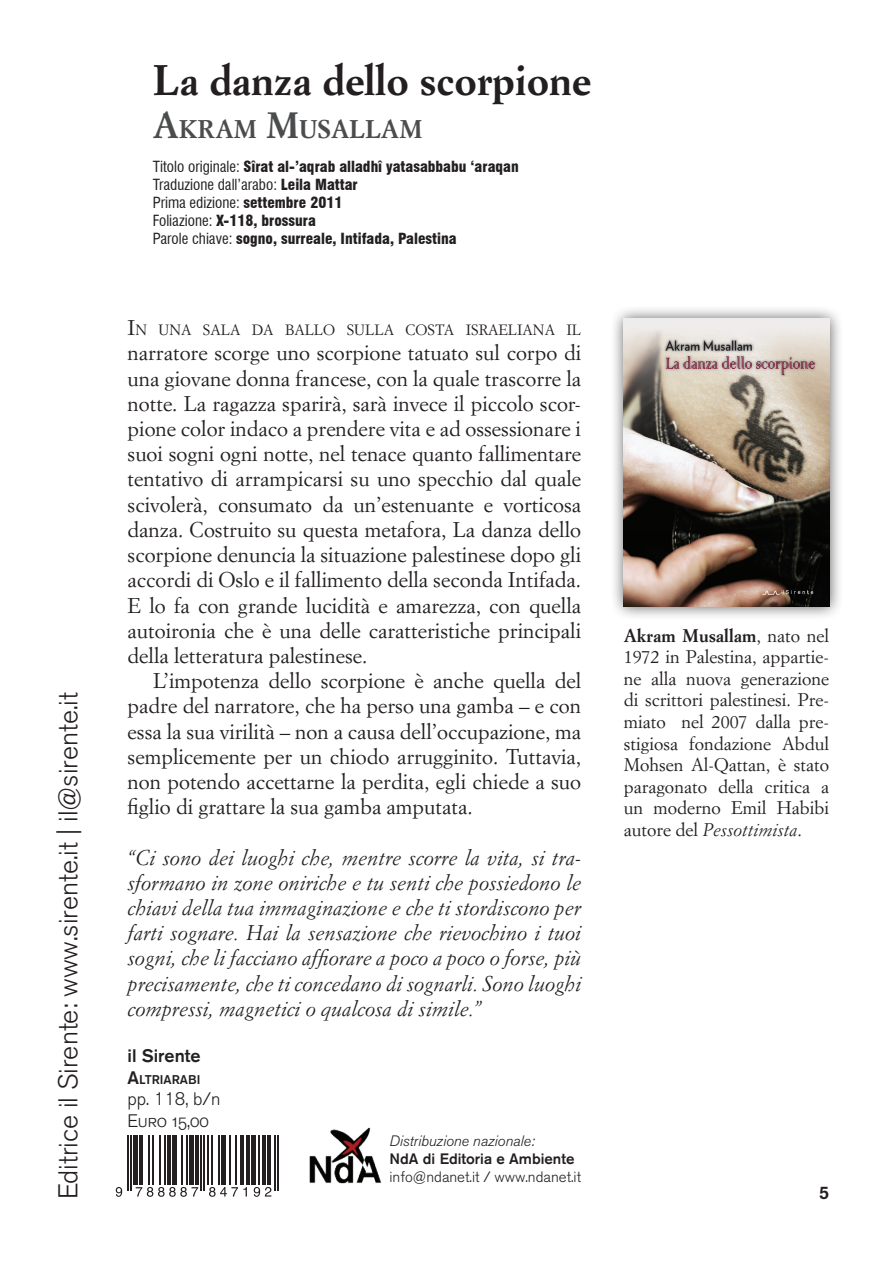
<style>
.page{position:relative;width:893px;height:1263px;background:#fff}
.page>*{position:absolute;margin:0;border:0;box-sizing:border-box;transform-origin:0 0}
.t1{font:700 42px "Simoncini Garamond LT";color:#231f20}
.t2{font:300 27px "Akzidenz Grotesk BQ";color:#231f20}
.t3{font:700 25.2px "Simoncini Garamond LT";color:#4b4c4d}
.t4{font:21px/25.2px "Simoncini Garamond LT";color:#231f20;text-align:justify}
.t5{font:italic 21px/25.2px "Simoncini Garamond LT";color:#231f20;text-align:justify}
.t6{font:18px/21.6px "Simoncini Garamond LT";color:#231f20;text-align:justify}
.t7{font:300 18px "Akzidenz Grotesk BQ";color:#231f20}
.t8{font:500 18px "Akzidenz Grotesk BQ";color:#231f20}
.t9{font:18px "Akzidenz Grotesk BQ Light SC";color:#231f20}
.t10{font:500 18px "Akzidenz Grotesk BQ";color:#231f20}
.t11{font:900 condensed 15px/18px "Swiss 721 BT";color:#231f20}
.t12{font:300 15px "Akzidenz Grotesk BQ";color:#231f20}
.t13{font:italic 300 15px "Akzidenz Grotesk BQ";color:#231f20}
.t14{font:500 15px "Akzidenz Grotesk BQ";color:#231f20}
.t15{font:14.7px "Simoncini Garamond LT";color:#231f20}
.t16{font:500 12.6px "Akzidenz Grotesk BQ";color:#231f20}
.s1{font-size:36px}
.s2{font-weight:400}
.s3{font-size:21px}
.s4{font-size:18px}
.s5{font-weight:700}
.s6{font-style:italic}
</style>
<div class="page">
<div style="left:609px;top:305px;width:234px;height:315px;background:#231f20;opacity:.75"></div>
<img style="left:624px;top:319px;width:205px;height:287px">
<svg style="left:116px;top:1187px;width:6px;height:10px"></svg>
<hr style="left:127px;top:1135px;width:2px;height:56px;background:#231f20">
<hr style="left:130px;top:1135px;width:2px;height:56px;background:#231f20">
<div style="left:133px;top:1135px;width:5px;height:49px;background:#231f20"></div>
<hr style="left:140px;top:1135px;width:3px;height:49px;background:#231f20">
<hr style="left:148px;top:1135px;width:1px;height:49px;background:#231f20">
<hr style="left:153px;top:1135px;width:1px;height:49px;background:#231f20">
<hr style="left:159px;top:1135px;width:2px;height:49px;background:#231f20">
<hr style="left:164px;top:1135px;width:1px;height:49px;background:#231f20">
<hr style="left:167px;top:1135px;width:3px;height:49px;background:#231f20">
<hr style="left:172px;top:1135px;width:4px;height:49px;background:#231f20">
<hr style="left:181px;top:1135px;width:2px;height:49px;background:#231f20">
<hr style="left:186px;top:1135px;width:2px;height:49px;background:#231f20">
<svg style="left:136px;top:1187px;width:62px;height:10px"></svg>
<div style="left:189px;top:1135px;width:5px;height:49px;background:#231f20"></div>
<hr style="left:196px;top:1135px;width:3px;height:49px;background:#231f20">
<hr style="left:200px;top:1135px;width:2px;height:56px;background:#231f20">
<hr style="left:204px;top:1135px;width:1px;height:56px;background:#231f20">
<hr style="left:207px;top:1135px;width:1px;height:49px;background:#231f20">
<hr style="left:212px;top:1135px;width:1px;height:49px;background:#231f20">
<hr style="left:218px;top:1135px;width:2px;height:49px;background:#231f20">
<div style="left:221px;top:1135px;width:5px;height:49px;background:#231f20"></div>
<hr style="left:229px;top:1135px;width:2px;height:49px;background:#231f20">
<hr style="left:235px;top:1135px;width:2px;height:49px;background:#231f20">
<svg style="left:209px;top:1187px;width:38px;height:10px"></svg>
<hr style="left:240px;top:1135px;width:3px;height:49px;background:#231f20">
<hr style="left:247px;top:1135px;width:3px;height:49px;background:#231f20">
<div style="left:251px;top:1135px;width:5px;height:49px;background:#231f20"></div>
<hr style="left:258px;top:1135px;width:1px;height:49px;background:#231f20">
<svg style="left:254px;top:1187px;width:17px;height:10px"></svg>
<hr style="left:263px;top:1135px;width:3px;height:49px;background:#231f20">
<hr style="left:267px;top:1135px;width:4px;height:49px;background:#231f20">
<hr style="left:274px;top:1135px;width:1px;height:56px;background:#231f20">
<hr style="left:277px;top:1135px;width:2px;height:56px;background:#231f20">
<img style="left:309px;top:1128px;width:73px;height:56px">
<p class="t2" style="left:53px;top:1199px;width:509px;rotate:-90deg">Editrice il Sirente: www.sirente.it | il@sirente.it</p>
<h1 class="t1" style="left:153px;top:54px;width:440px">La danza dello scorpione</h1>
<p class="t3" style="left:153px;top:113px;width:271px"><span class="s1">A</span>KRAM <span class="s1">M</span>USALLAM</p>
<p class="t11" style="left:153px;top:158px;width:367px"><span class="s2">Titolo originale:</span> Sîrat al-’aqrab alladhî yatasabbabu ‘araqan <span class="s2">Traduzione dall’arabo:</span> Leila Mattar<br><span class="s2">Prima edizione:</span> settembre 2011<br><span class="s2">Foliazione:</span> X-118, brossura<br><span class="s2">Parole chiave:</span> sogno, surreale, Intifada, Palestina</p>
<p class="t15" style="left:128px;top:321px;width:455px"><span class="s3">I</span>N UNA SALA DA BALLO SULLA COSTA ISRAELIANA IL</p>
<p class="t4" style="left:128px;top:340px;width:455px">narratore scorge uno scorpione tatuato sul corpo di una giovane donna francese, con la quale trascorre la notte. La ragazza sparirà, sarà invece il piccolo scor&shy;pione color indaco a prendere vita e ad ossessionare i suoi sogni ogni notte, nel tenace quanto fallimentare tentativo di arrampicarsi su uno specchio dal quale scivolerà, consumato da un’estenuante e vorticosa danza. Costruito su questa metafora, La danza dello scorpione denuncia la situazione palestinese dopo gli accordi di Oslo e il fallimento della seconda Intifada.<br>E lo fa con grande lucidità e amarezza, con quella autoironia che è una delle caratteristiche principali della letteratura palestinese.</p>
<p class="t4" style="left:128px;top:668px;width:455px;text-indent:26px">L’impotenza dello scorpione è anche quella del padre del narratore, che ha perso una gamba – e con essa la sua virilità – non a causa dell’occupazione, ma semplicemente per un chiodo arrugginito. Tuttavia, non potendo accettarne la perdita, egli chiede a suo figlio di grattare la sua gamba amputata.</p>
<p class="t5" style="left:128px;top:844px;width:455px">“Ci sono dei luoghi che, mentre scorre la vita, si tra&shy;sformano in zone oniriche e tu senti che possiedono le chiavi della tua immaginazione e che ti stordiscono per farti sognare. Hai la sensazione che rievochino i tuoi sogni, che li facciano affiorare a poco a poco o forse, più precisamente, che ti concedano di sognarli. Sono luoghi compressi, magnetici o qualcosa di simile.”</p>
<p class="t8" style="left:128px;top:1045px;width:75px">il Sirente</p>
<p class="t16" style="left:128px;top:1071px;width:74px"><span class="s4">A</span>LTRIARABI</p>
<p class="t7" style="left:128px;top:1089px;width:94px">pp. 118, b/n</p>
<p class="t9" style="left:128px;top:1110px;width:83px">Euro 15,00</p>
<p class="t13" style="left:389px;top:1132px;width:147px">Distribuzione nazionale:</p>
<p class="t14" style="left:389px;top:1149px;width:187px">NdA di Editoria e Ambiente</p>
<p class="t12" style="left:389px;top:1168px;width:193px">info@ndanet.it / www.ndanet.it</p>
<p class="t6" style="left:624px;top:624px;width:207px"><span class="s5">Akram Musallam</span>, nato nel 1972 in Palestina, appartie&shy;ne alla nuova generazione di scrittori palestinesi. Pre&shy;miato nel 2007 dalla pre&shy;stigiosa fondazione Abdul Mohsen Al-Qattan, è stato paragonato della critica a un moderno Emil Habibi autore del <span class="s6">Pessottimista</span>.</p>
<p class="t10" style="left:819px;top:1182px;width:12px">5</p>
</div>
